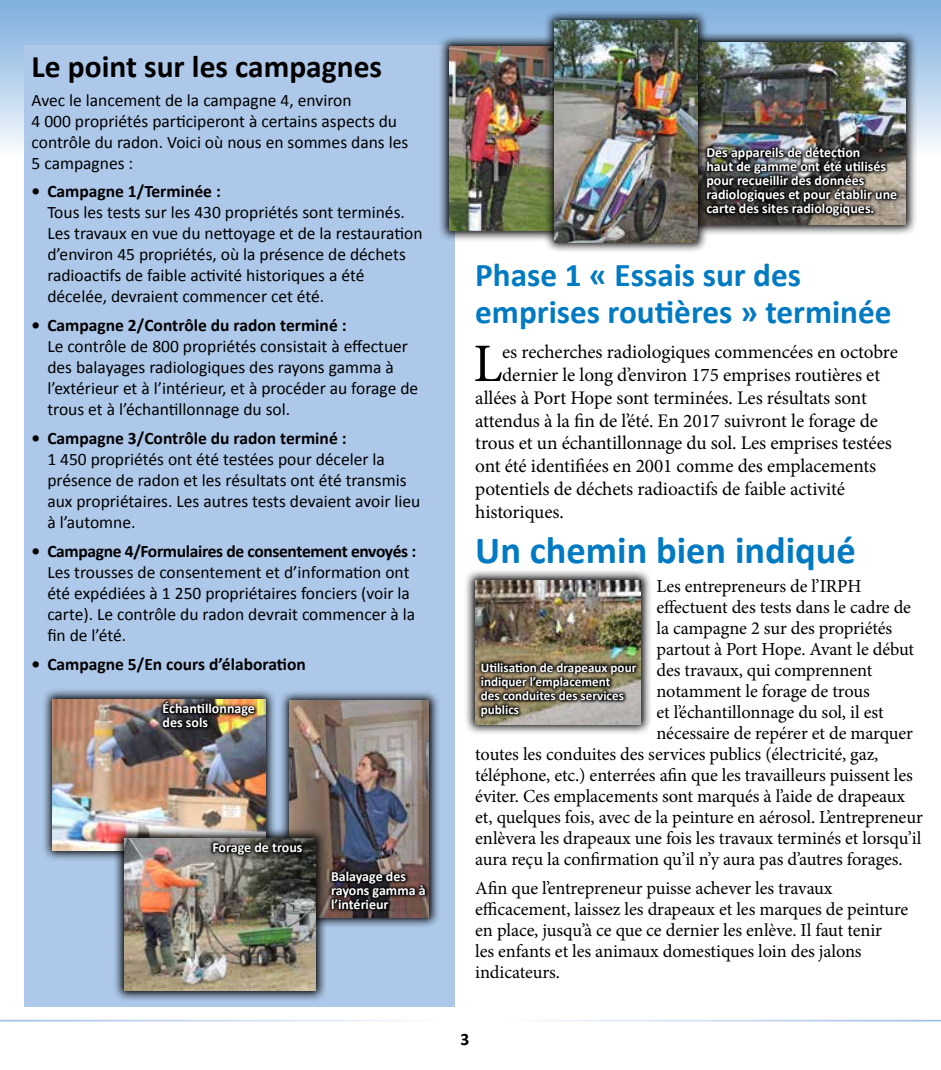
<style>
.page{position:relative;width:941px;height:1070px;background:#fff}
.page>*{position:absolute;margin:0;border:0;box-sizing:border-box;transform-origin:0 0}
.t1{font:54.25px "Minion Pro";color:#000}
.t2{font:700 38.5px "Calibri";color:#007ac2}
.t3{font:700 33.25px/36.8px "Calibri";color:#007ac2}
.t4{font:700 31.5px "Calibri";color:#000}
.t5{font:19.25px "Minion Pro";letter-spacing:-.005em;color:#000}
.t6{font:18.38px/21px "Minion Pro";letter-spacing:-.005em;color:#000}
.t7{font:17.5px/21px "Calibri";color:#000}
.t8{font:700 17.5px "Calibri";color:#000}
.t9{font:700 17.5px "Calibri";letter-spacing:-.02em;color:#000}
.t10{font:700 14px/14px "Calibri";color:#fff}
.t11{font:700 13.12px/14px "Calibri";color:#fff}
</style>
<div class="page">
<div style="left:0;top:0;width:941px;height:155px;background:linear-gradient(to bottom,#7aacdc,#f7fafc)"></div>
<div style="left:24px;top:45px;width:430px;height:961px;background:#adc8e9"></div>
<svg style="left:281px;top:691px;width:158px;height:236px;background:#76879c"></svg>
<img style="left:290px;top:700px;width:139px;height:217px">
<svg style="left:44px;top:690px;width:231px;height:170px;background:#79899e"></svg>
<img style="left:53px;top:699px;width:212px;height:151px">
<svg style="left:113px;top:826px;width:214px;height:174px;background:#7e818b"></svg>
<img style="left:124px;top:838px;width:192px;height:152px">
<img style="left:159px;top:698px;width:100px;height:33px">
<svg style="left:209px;top:839px;width:97px;height:19px;background:#363733"></svg>
<svg style="left:328px;top:867px;width:101px;height:45px;background:#332826"></svg>
<svg style="left:709px;top:31px;width:208px;height:203px;background:#8b97a3"></svg>
<img style="left:709px;top:42px;width:197px;height:182px">
<svg style="left:437px;top:35px;width:106px;height:207px"></svg>
<img style="left:449px;top:46px;width:94px;height:184px">
<svg style="left:709px;top:144px;width:192px;height:76px;background:#373634"></svg>
<svg style="left:466px;top:571px;width:185px;height:163px;background:#adacac"></svg>
<img style="left:475px;top:580px;width:166px;height:144px">
<svg style="left:477px;top:659px;width:163px;height:61px;background:#645e4f"></svg>
<img style="left:543px;top:9px;width:166px;height:243px">
<img style="left:555px;top:21px;width:142px;height:221px">
<h3 class="t4" style="left:32px;top:46px;width:352px">Le point sur les campagnes</h3>
<p class="t7" style="left:32px;top:89px;width:378px">Avec le lancement de la campagne 4, environ<br>4 000 propriétés participeront à certains aspects du contrôle du radon. Voici où nous en sommes dans les 5 campagnes :</p>
<p class="t8" style="left:32px;top:180px;width:191px">• Campagne 1/Terminée :</p>
<p class="t7" style="left:47px;top:202px;width:377px">Tous les tests sur les 430 propriétés sont terminés.<br>Les travaux en vue du nettoyage et de la restauration d’environ 45 propriétés, où la présence de déchets radioactifs de faible activité historiques a été décelée, devraient commencer cet été.</p>
<p class="t8" style="left:32px;top:314px;width:316px">• Campagne 2/Contrôle du radon terminé :</p>
<p class="t7" style="left:47px;top:336px;width:372px">Le contrôle de 800 propriétés consistait à effectuer des balayages radiologiques des rayons gamma à l’extérieur et à l’intérieur, et à procéder au forage de trous et à l’échantillonnage du sol.</p>
<p class="t8" style="left:32px;top:427px;width:316px">• Campagne 3/Contrôle du radon terminé :</p>
<p class="t7" style="left:47px;top:449px;width:374px">1 450 propriétés ont été testées pour déceler la présence de radon et les résultats ont été transmis aux propriétaires. Les autres tests devaient avoir lieu à l’automne.</p>
<p class="t9" style="left:32px;top:540px;width:386px">• Campagne 4/Formulaires de consentement envoyés :</p>
<p class="t7" style="left:47px;top:562px;width:369px">Les trousses de consentement et d’information ont été expédiées à 1 250 propriétaires fonciers (voir la carte). Le contrôle du radon devrait commencer à la fin de l’été.</p>
<p class="t8" style="left:32px;top:653px;width:276px">• Campagne 5/En cours d’élaboration</p>
<p class="t10" style="left:163px;top:701px;width:94px">Échantillonnage des sols</p>
<p class="t10" style="left:212px;top:840px;width:92px">Forage de trous</p>
<p class="t10" style="left:331px;top:869px;width:96px">Balayage des rayons gamma à l’intérieur</p>
<p class="t10" style="left:706px;top:145px;width:192px">Des appareils de détection<br>haut de gamme ont été utilisés pour recueillir des données radiologiques et pour établir une carte des sites radiologiques.</p>
<h3 class="t3" style="left:475px;top:257px;width:418px">Phase 1 « Essais sur des emprises routières » terminée</h3>
<h1 class="t1" style="left:473px;top:327px;width:31px">L</h1>
<p class="t5" style="left:502px;top:339px;width:397px">es recherches radiologiques commencées en octobre</p>
<p class="t5" style="left:502px;top:362px;width:379px">dernier le long d’environ 175 emprises routières et</p>
<p class="t5" style="left:475px;top:385px;width:393px">allées à Port Hope sont terminées. Les résultats sont</p>
<p class="t5" style="left:475px;top:407px;width:404px">attendus à la fin de l’été. En 2017 suivront le forage de</p>
<p class="t5" style="left:475px;top:430px;width:418px">trous et un échantillonnage du sol. Les emprises testées</p>
<p class="t5" style="left:475px;top:453px;width:402px">ont été identifiées en 2001 comme des emplacements</p>
<p class="t5" style="left:475px;top:476px;width:371px">potentiels de déchets radioactifs de faible activité</p>
<p class="t5" style="left:475px;top:498px;width:90px">historiques.</p>
<h2 class="t2" style="left:475px;top:525px;width:382px">Un chemin bien indiqué</h2>
<p class="t6" style="left:656px;top:575px;width:207px">Les entrepreneurs de l’IRPH</p>
<p class="t6" style="left:656px;top:596px;width:256px">effectuent des tests dans le cadre de</p>
<p class="t6" style="left:656px;top:617px;width:237px">la campagne 2 sur des propriétés</p>
<p class="t6" style="left:656px;top:638px;width:259px">partout à Port Hope. Avant le début</p>
<p class="t6" style="left:656px;top:659px;width:217px">des travaux, qui comprennent</p>
<p class="t6" style="left:656px;top:680px;width:215px">notamment le forage de trous</p>
<p class="t6" style="left:656px;top:701px;width:229px">et l’échantillonnage du sol, il est</p>
<p class="t6" style="left:656px;top:722px;width:258px">nécessaire de repérer et de marquer</p>
<p class="t6" style="left:475px;top:743px;width:405px">toutes les conduites des services publics (électricité, gaz,</p>
<p class="t6" style="left:475px;top:764px;width:439px">téléphone, etc.) enterrées afin que les travailleurs puissent les</p>
<p class="t6" style="left:475px;top:785px;width:431px">éviter. Ces emplacements sont marqués à l’aide de drapeaux</p>
<p class="t6" style="left:475px;top:806px;width:449px">et, quelques fois, avec de la peinture en aérosol. L’entrepreneur</p>
<p class="t6" style="left:475px;top:827px;width:447px">enlèvera les drapeaux une fois les travaux terminés et lorsqu’il</p>
<p class="t6" style="left:475px;top:848px;width:429px">aura reçu la confirmation qu’il n’y aura pas d’autres forages.</p>
<p class="t6" style="left:475px;top:877px;width:435px">Afin que l’entrepreneur puisse achever les travaux efficacement, laissez les drapeaux et les marques de peinture en place, jusqu’à ce que ce dernier les enlève. Il faut tenir<br>les enfants et les animaux domestiques loin des jalons indicateurs.</p>
<p class="t11" style="left:481px;top:660px;width:157px">Utilisation de drapeaux pour indiquer l’emplacement<br>des conduites des services publics</p>
<p class="t8" style="left:460px;top:1027px;width:10px">3</p>
</div>
